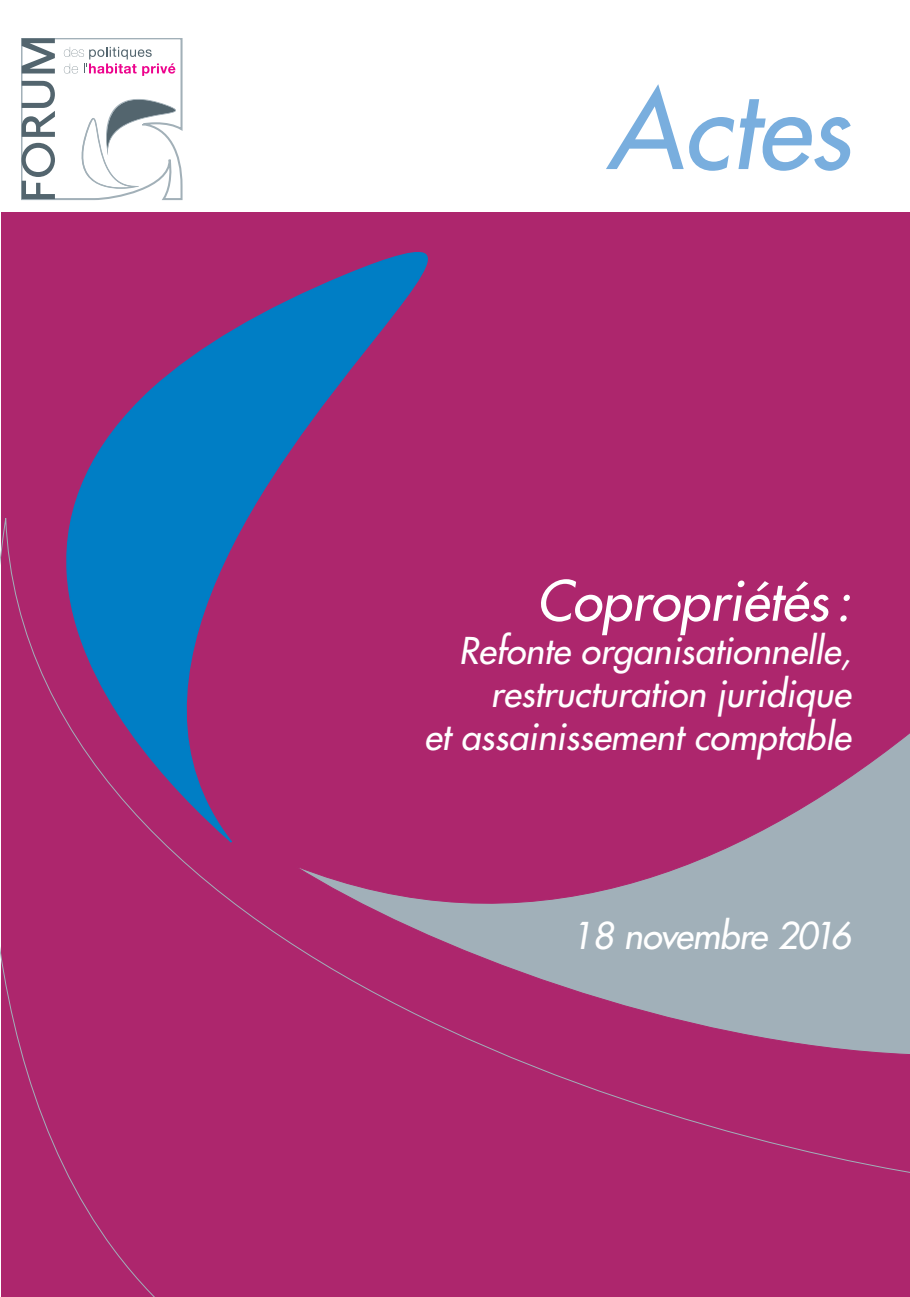
<style>
.page{position:relative;width:910px;height:1297px;background:#fff}
.page>*{position:absolute;margin:0;border:0;box-sizing:border-box;transform-origin:0 0}
.t1{font:italic 500 108px "Futura Std";color:#79aede}
.t2{font:italic 500 54px "Futura Std";color:#fff}
.t3{font:italic 500 36px/43.2px "Futura Std";color:#fff;text-align:right}
.t4{font:italic 500 36px "Futura Std";letter-spacing:-.03em;color:#fff}
</style>
<div class="page">
<div style="left:1px;top:213px;width:909px;height:1084px;background:#ad266d"></div>
<svg style="left:63px;top:252px;width:365px;height:602px"></svg>
<svg style="left:285px;top:730px;width:625px;height:325px"></svg>
<svg style="left:21px;top:38px;width:162px;height:163px"></svg>
<h1 class="t1" style="left:607px;top:62px;width:245px">Actes</h1>
<h2 class="t2" style="left:536px;top:567px;width:316px">Copropriétés:</h2>
<p class="t3" style="left:424px;top:630px;width:428px">Refonte organisationnelle, restructuration juridique<br>et assainissement comptable</p>
<p class="t4" style="left:572px;top:913px;width:280px">18 novembre 2016</p>
</div>
